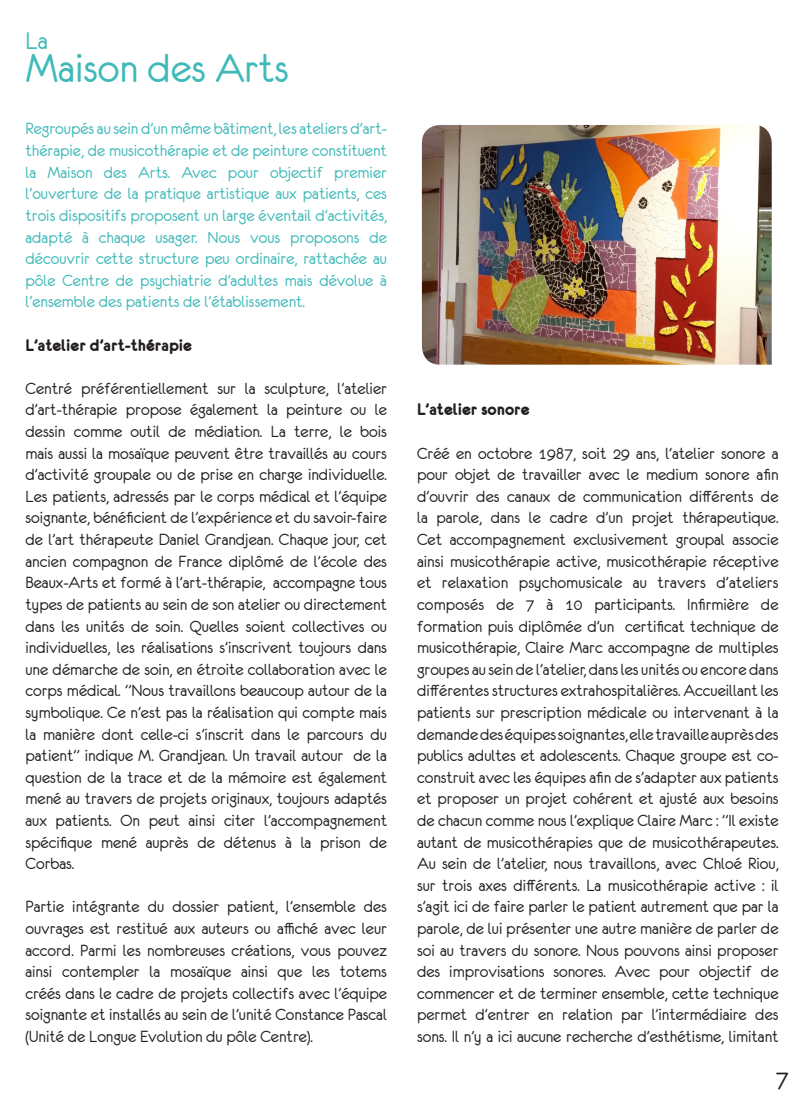
<style>
.page{position:relative;width:808px;height:1106px;background:#fff}
.page>*{position:absolute;margin:0;border:0;box-sizing:border-box;transform-origin:0 0}
.t1{font:45px "Eurofurenceregular";color:#40b9b9}
.t2{font:27px "Eurofurenceregular";color:#40b9b9}
.t3{font:27px "Eurofurenceregular";color:#231f20}
.t4{font:18px/21.6px "Eurofurenceregular";color:#231f20;text-align:justify}
.t5{font:18px/21.6px "Eurofurenceregular";color:#40b9b9;text-align:justify}
.t6{font:18px "Eurofurencebold";color:#231f20}
</style>
<div class="page">
<img style="left:422px;top:125px;width:350px;height:239px">
<p class="t2" style="left:26px;top:27px;width:24px">La</p>
<p class="t1" style="left:26px;top:45px;width:265px">Maison des Arts</p>
<p class="t5" style="left:26px;top:118px;width:363px">Regroupés au sein d’un même bâtiment, les ateliers d’art&shy;thérapie, de musicothérapie et de peinture constituent la Maison des Arts. Avec pour objectif premier l’ouverture de la pratique artistique aux patients, ces trois dispositifs proposent un large éventail d’activités, adapté à chaque usager. Nous vous proposons de découvrir cette structure peu ordinaire, rattachée au pôle Centre de psychiatrie d’adultes mais dévolue à l’ensemble des patients de l’établissement.</p>
<p class="t6" style="left:26px;top:336px;width:168px">L’atelier d’art-thérapie</p>
<p class="t4" style="left:26px;top:377px;width:363px">Centré préférentiellement sur la sculpture, l’atelier d’art-thérapie propose également la peinture ou le dessin comme outil de médiation. La terre, le bois mais aussi la mosaïque peuvent être travaillés au cours d’activité groupale ou de prise en charge individuelle.<br>Les patients, adressés par le corps médical et l’équipe soignante, bénéficient de l’expérience et du savoir-faire de l’art thérapeute Daniel Grandjean. Chaque jour, cet ancien compagnon de France diplômé de l’école des Beaux-Arts et formé à l’art-thérapie, accompagne tous types de patients au sein de son atelier ou directement dans les unités de soin. Quelles soient collectives ou individuelles, les réalisations s’inscrivent toujours dans une démarche de soin, en étroite collaboration avec le corps médical. ”Nous travaillons beaucoup autour de la symbolique. Ce n’est pas la réalisation qui compte mais la manière dont celle-ci s’inscrit dans le parcours du patient” indique M. Grandjean. Un travail autour de la question de la trace et de la mémoire est également mené au travers de projets originaux, toujours adaptés aux patients. On peut ainsi citer l’accompagnement spécifique mené auprès de détenus à la prison de Corbas.</p>
<p class="t4" style="left:26px;top:896px;width:363px">Partie intégrante du dossier patient, l’ensemble des ouvrages est restitué aux auteurs ou affiché avec leur accord. Parmi les nombreuses créations, vous pouvez ainsi contempler la mosaïque ainsi que les totems créés dans le cadre de projets collectifs avec l’équipe soignante et installés au sein de l’unité Constance Pascal (Unité de Longue Evolution du pôle Centre).</p>
<p class="t6" style="left:417px;top:400px;width:114px">L’atelier sonore</p>
<p class="t4" style="left:417px;top:442px;width:363px">Créé en octobre 1987, soit 29 ans, l’atelier sonore a pour objet de travailler avec le medium sonore afin d’ouvrir des canaux de communication différents de la parole, dans le cadre d’un projet thérapeutique.<br>Cet accompagnement exclusivement groupal associe ainsi musicothérapie active, musicothérapie réceptive et relaxation psychomusicale au travers d’ateliers composés de 7 à 10 participants. Infirmière de formation puis diplômée d’un certificat technique de musicothérapie, Claire Marc accompagne de multiples groupes au sein de l’atelier, dans les unités ou encore dans différentes structures extrahospitalières. Accueillant les patients sur prescription médicale ou intervenant à la demande des équipes soignantes, elle travaille auprès des publics adultes et adolescents. Chaque groupe est co&shy;construit avec les équipes afin de s’adapter aux patients et proposer un projet cohérent et ajusté aux besoins de chacun comme nous l’explique Claire Marc : ”Il existe autant de musicothérapies que de musicothérapeutes.<br>Au sein de l’atelier, nous travaillons, avec Chloé Riou, sur trois axes différents. La musicothérapie active : il s’agit ici de faire parler le patient autrement que par la parole, de lui présenter une autre manière de parler de soi au travers du sonore. Nous pouvons ainsi proposer des improvisations sonores. Avec pour objectif de commencer et de terminer ensemble, cette technique permet d’entrer en relation par l’intermédiaire des sons. Il n’y a ici aucune recherche d’esthétisme, limitant</p>
<h2 class="t3" style="left:776px;top:1064px;width:14px">7</h2>
</div>
